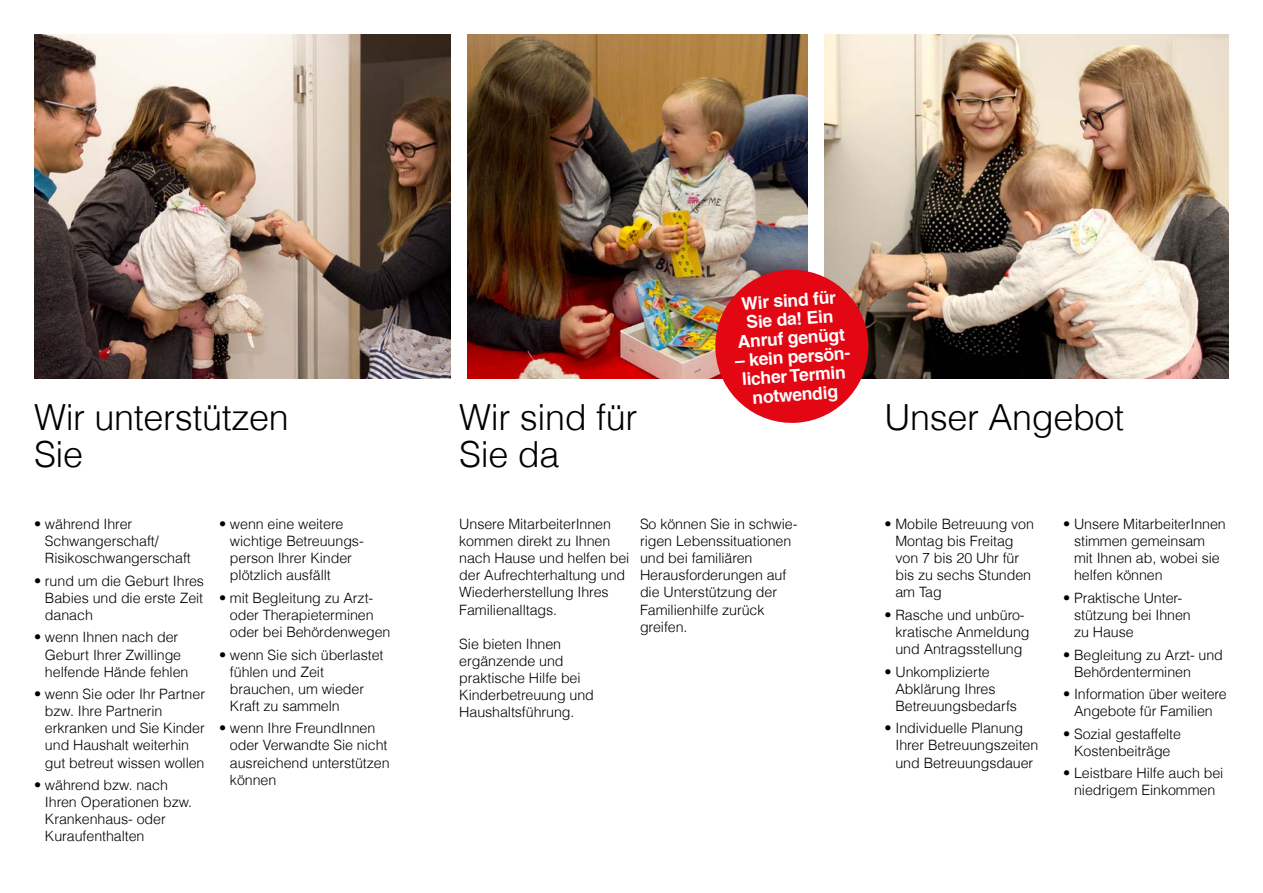
<style>
.page{position:relative;width:1263px;height:893px;background:#fff}
.page>*{position:absolute;margin:0;border:0;box-sizing:border-box;transform-origin:0 0}
.t1{font:300 36px/37.5px "Helvetica LT Com";letter-spacing:-.01em;color:#000}
.t2{font:700 17.55px/18.9px "Helvetica LT Com";color:#fff;text-align:center}
.t3{font:300 14.25px/17.1px "Helvetica LT Com";letter-spacing:-.005em;color:#000}
</style>
<div class="page">
<img style="left:34px;top:34px;width:417px;height:344px">
<img style="left:825px;top:34px;width:404px;height:344px">
<img style="left:468px;top:34px;width:340px;height:344px">
<svg style="left:712px;top:267px;width:159px;height:156px;background:#dc353c"></svg>
<h1 class="t1" style="left:34px;top:398px;width:256px">Wir unterstützen<br>Sie</h1>
<p class="t3" style="left:45px;top:515px;width:147px;text-indent:-11px">• während Ihrer<br>Schwangerschaft/<br>Risikoschwangerschaft</p>
<p class="t3" style="left:45px;top:572px;width:161px;text-align:justify;text-indent:-11px">• rund um die Geburt Ihres Babies und die erste Zeit danach</p>
<p class="t3" style="left:45px;top:629px;width:145px;text-indent:-11px">• wenn Ihnen nach der<br>Geburt Ihrer Zwillinge helfende Hände fehlen</p>
<p class="t3" style="left:45px;top:685px;width:162px;text-indent:-11px">• wenn Sie oder Ihr Partner bzw. Ihre Partnerin erkranken und Sie Kinder und Haushalt weiterhin gut betreut wissen wollen</p>
<p class="t3" style="left:45px;top:776px;width:149px;text-indent:-11px">• während bzw. nach<br>Ihren Operationen bzw.<br>Krankenhaus- oder<br>Kuraufenthalten</p>
<p class="t3" style="left:230px;top:515px;width:135px;text-indent:-11px">• wenn eine weitere wichtige Betreuungs&shy;person Ihrer Kinder plötzlich ausfällt</p>
<p class="t3" style="left:230px;top:589px;width:162px;text-indent:-11px">• mit Begleitung zu Arzt&shy;oder Therapieterminen oder bei Behördenwegen</p>
<p class="t3" style="left:230px;top:646px;width:155px;text-indent:-11px">• wenn Sie sich überlastet fühlen und Zeit brauchen, um wieder<br>Kraft zu sammeln</p>
<p class="t3" style="left:230px;top:720px;width:161px;text-indent:-11px">• wenn Ihre FreundInnen oder Verwandte Sie nicht ausreichend unterstützen können</p>
<h1 class="t1" style="left:459px;top:398px;width:180px">Wir sind für<br>Sie da</h1>
<p class="t2" style="left:734px;top:295px;width:109px;rotate:-4deg">Wir sind für<br>Sie da! Ein<br>Anruf genügt</p>
<p class="t2" style="left:734px;top:351px;width:120px;rotate:-4deg">– kein persön&shy;licher Termin notwendig</p>
<h1 class="t1" style="left:884px;top:398px;width:241px">Unser Angebot</h1>
<p class="t3" style="left:459px;top:515px;width:172px">Unsere MitarbeiterInnen kommen direkt zu Ihnen nach Hause und helfen bei der Aufrechterhaltung und<br>Wiederherstellung Ihres<br>Familienalltags.</p>
<p class="t3" style="left:459px;top:635px;width:136px">Sie bieten Ihnen ergänzende und praktische Hilfe bei<br>Kinderbetreuung und<br>Haushaltsführung.</p>
<p class="t3" style="left:640px;top:515px;width:159px">So können Sie in schwie&shy;rigen Lebenssituationen und bei familiären<br>Herausforderungen auf die Unterstützung der<br>Familienhilfe zurück greifen.</p>
<p class="t3" style="left:895px;top:515px;width:140px;text-indent:-11px">• Mobile Betreuung von<br>Montag bis Freitag von 7 bis 20 Uhr für bis zu sechs Stunden am Tag</p>
<p class="t3" style="left:895px;top:606px;width:136px;text-indent:-11px">• Rasche und unbüro&shy;kratische Anmeldung und Antragsstellung</p>
<p class="t3" style="left:895px;top:663px;width:123px;text-indent:-11px">• Unkomplizierte<br>Abklärung Ihres<br>Betreuungsbedarfs</p>
<p class="t3" style="left:895px;top:720px;width:144px;text-indent:-11px">• Individuelle Planung<br>Ihrer Betreuungszeiten und Betreuungsdauer</p>
<p class="t3" style="left:1074px;top:515px;width:153px;text-indent:-11px">• Unsere MitarbeiterInnen stimmen gemeinsam mit Ihnen ab, wobei sie helfen können</p>
<p class="t3" style="left:1074px;top:589px;width:118px;text-indent:-11px">• Praktische Unter&shy;stützung bei Ihnen zu Hause</p>
<p class="t3" style="left:1074px;top:646px;width:150px;text-indent:-11px">• Begleitung zu Arzt- und<br>Behördenterminen</p>
<p class="t3" style="left:1063px;top:685px;width:165px;text-align:center">• Information über weitere<br>Angebote für Familien</p>
<p class="t3" style="left:1063px;top:725px;width:119px;text-align:center">• Sozial gestaffelte<br>Kostenbeiträge</p>
<p class="t3" style="left:1063px;top:765px;width:162px;text-align:center">• Leistbare Hilfe auch bei niedrigem Einkommen</p>
</div>
